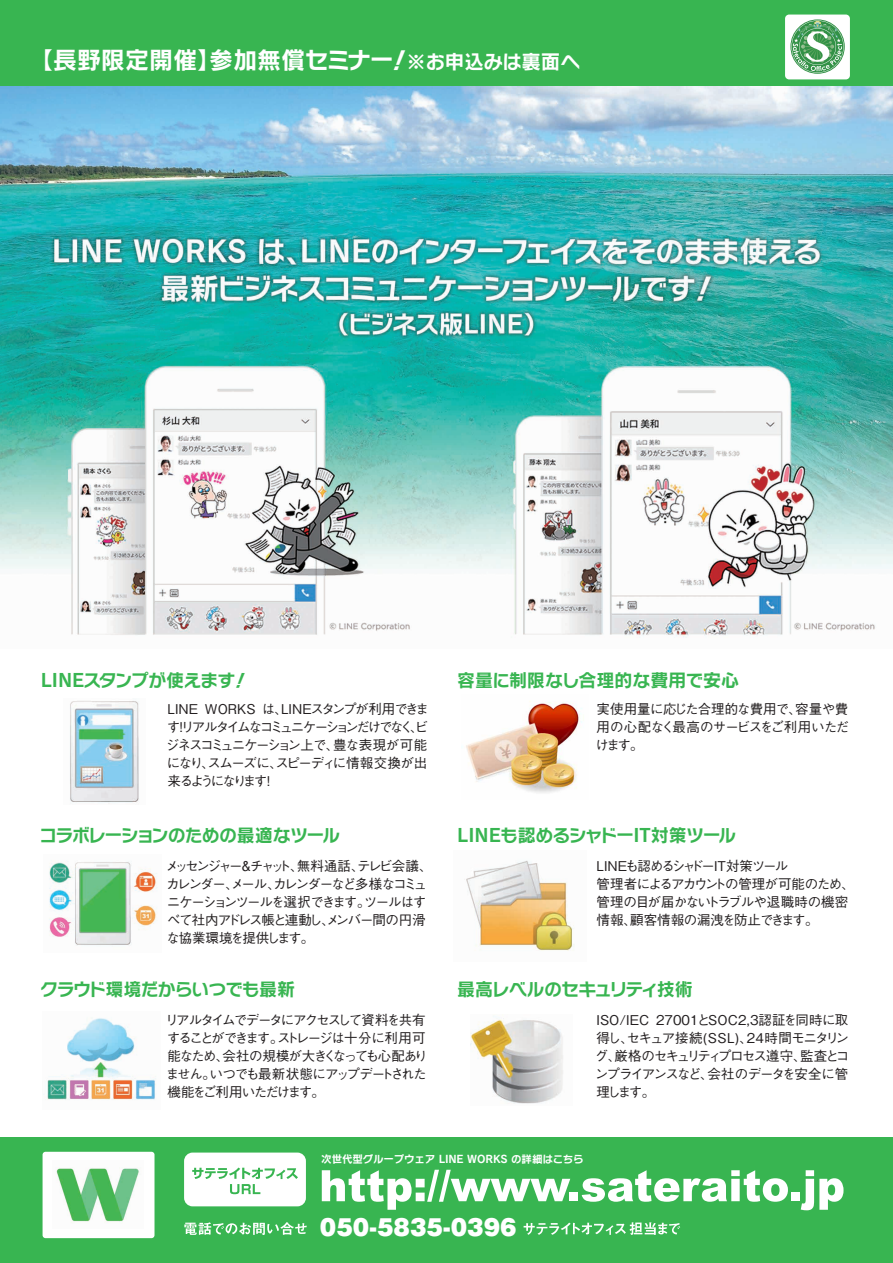
<style>
.page{position:relative;width:893px;height:1263px;background:#fff}
.page>*{position:absolute;margin:0;border:0;box-sizing:border-box;transform-origin:0 0}
.t1{font:24px "Rodin NTLG Pro B";color:#fff}
.t2{font:900 21.6px "Gothic MB101 Pro";color:#fff}
.t3{font:18px "Rodin NTLG Pro B";letter-spacing:-.05em;color:#38b551}
.t4{font:18px "Rodin NTLG Pro B";letter-spacing:-.07em;color:#38b551}
.t5{font:18px "Rodin NTLG Pro B";color:#38b551}
.t6{font:500 13.5px/18px "Gothic BBB Pr 5";letter-spacing:-.11em;color:#231f20}
.t7{font:500 13.5px/18px "Gothic BBB Pr 5";letter-spacing:-.065em;color:#231f20}
.t8{font:10.5px "Rodin NTLG Pro B";letter-spacing:-.015em;color:#fff}
.s1{font-size:19.5px}
</style>
<div class="page">
<div style="left:0;top:1138px;width:893px;height:125px;background:#38b551"></div>
<svg style="left:322px;top:1170px;width:248px;height:40px"></svg>
<div style="left:569px;top:1192px;width:9px;height:9px;background:#fff"></div>
<svg style="left:582px;top:1170px;width:206px;height:32px"></svg>
<div style="left:791px;top:1192px;width:9px;height:9px;background:#fff"></div>
<svg style="left:801px;top:1170px;width:42px;height:40px"></svg>
<div style="left:184px;top:1152px;width:122px;height:54px;background:#fff;border-radius:9px"></div>
<svg style="left:192px;top:1167px;width:106px;height:27px"></svg>
<svg style="left:184px;top:1222px;width:123px;height:13px"></svg>
<svg style="left:524px;top:1222px;width:156px;height:13px"></svg>
<div style="left:43px;top:1152px;width:111px;height:86px;background:#fff;border-radius:3px"></div>
<img style="left:0;top:86px;width:893px;height:552px">
<div style="left:0;top:0;width:893px;height:86px;background:#38b551"></div>
<div style="left:785px;top:15px;width:65px;height:64px;background:#fff;border-radius:4px"></div>
<svg style="left:791px;top:20px;width:53px;height:53px"></svg>
<img style="left:466px;top:701px;width:116px;height:92px">
<img style="left:466px;top:860px;width:109px;height:91px">
<img style="left:43px;top:1018px;width:113px;height:82px">
<img style="left:471px;top:1016px;width:92px;height:88px">
<img style="left:70px;top:701px;width:69px;height:102px">
<img style="left:49px;top:860px;width:109px;height:85px">
<img style="left:56px;top:1168px;width:83px;height:55px">
<h1 class="t1" style="left:29px;top:43px;width:552px">【長野限定開催】参加無償セミナー！<span class="s1">※お申込みは裏面へ</span></h1>
<h3 class="t3" style="left:41px;top:668px;width:210px">LINEスタンプが使えます！</h3>
<p class="t6" style="left:166px;top:698px;width:265px">LINE WORKS は、LINEスタンプが利用できます！リアルタイムなコミュニケーションだけでなく、ビジネスコミュニケーション上で、豊な表現が可能になり、スムーズに、スピーディに情報交換が出来るようになります！</p>
<h3 class="t4" style="left:39px;top:823px;width:302px">コラボレーションのための最適なツール</h3>
<p class="t6" style="left:166px;top:856px;width:268px">メッセンジャー＆チャット、無料通話、テレビ会議、カレンダー、メール、カレンダーなど多様なコミュニケーションツールを選択できます。ツールはすべて社内アドレス帳と連動し、メンバー間の円滑な協業環境を提供します。</p>
<h3 class="t3" style="left:40px;top:977px;width:257px">クラウド環境だからいつでも最新</h3>
<p class="t6" style="left:165px;top:1010px;width:264px">リアルタイムでデータにアクセスして資料を共有することができます。ストレージは十分に利用可能なため、会社の規模が大きくなっても心配ありません。いつでも最新状態にアップデートされた機能をご利用いただけます。</p>
<h3 class="t5" style="left:457px;top:668px;width:283px">容量に制限なし合理的な費用で安心</h3>
<p class="t6" style="left:595px;top:698px;width:256px;text-align:justify">実使用量に応じた合理的な費用で、容量や費用の心配なく最高のサービスをご利用いただけます。</p>
<h3 class="t3" style="left:457px;top:823px;width:280px">LINEも認めるシャドーIT対策ツール</h3>
<p class="t7" style="left:597px;top:856px;width:260px">LINEも認めるシャドーIT対策ツール<br>管理者によるアカウントの管理が可能のため、管理の目が届かないトラブルや退職時の機密情報、顧客情報の漏洩を防止できます。</p>
<h3 class="t3" style="left:457px;top:977px;width:237px">最高レベルのセキュリティ技術</h3>
<p class="t6" style="left:595px;top:1010px;width:256px;text-align:justify">ISO/IEC 27001とSOC2,3認証を同時に取得し、セキュア接続(SSL)、24時間モニタリング、厳格のセキュリティプロセス遵守、監査とコンプライアンスなど、会社のデータを安全に管理します。</p>
<p class="t8" style="left:321px;top:1152px;width:264px">次世代型グループウェア LINE WORKS の詳細はこちら</p>
<h2 class="t2" style="left:320px;top:1209px;width:198px">050-5835-0396</h2>
</div>
